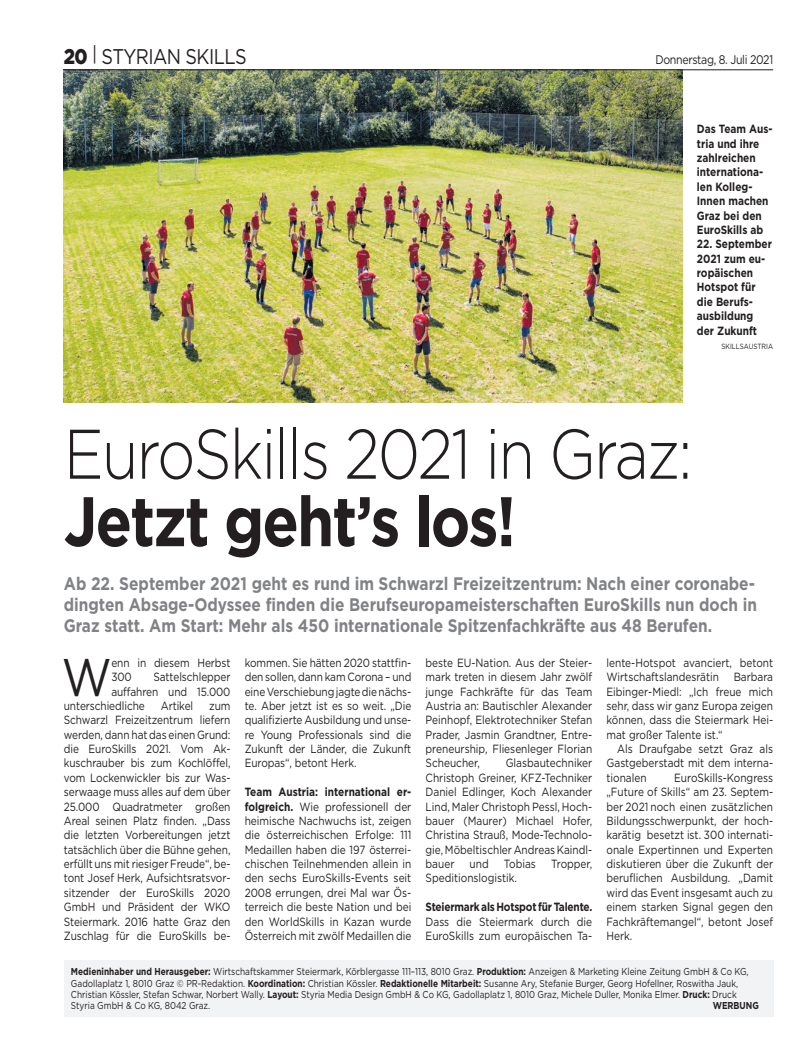
<style>
.page{position:relative;width:798px;height:1063px;background:#fff}
.page>*{position:absolute;margin:0;border:0;box-sizing:border-box;transform-origin:0 0}
.t1{font:300 70px "Gotham";letter-spacing:-.03em;color:#231f20;scale:.85 1}
.t2{font:700 70px "Gotham";letter-spacing:-.03em;color:#231f20;scale:.85 1}
.t3{font:53px "Gotham";color:#231f20;scale:.85 1}
.t4{font:21.25px "Gotham";letter-spacing:-.03em;color:#231f20;scale:.85 1}
.t5{font:700 18.12px/20.6px "Gotham";color:#808285;text-align:justify;scale:.85 1}
.t6{font:12.5px "Gotham";letter-spacing:-.03em;color:#231f20;scale:.85 1}
.t7{font:11.88px/14.4px "Gotham";color:#231f20;text-align:justify;scale:.85 1}
.t8{font:700 11.88px/14.4px "Gotham";color:#231f20;scale:.85 1}
.t9{font:700 11.88px "Gotham";letter-spacing:-.02em;color:#231f20;scale:.85 1}
.t10{font:10px/11.2px "Gotham";color:#231f20;scale:.83 1}
.t11{font:700 10px "Gotham";color:#231f20;scale:.83 1}
.t12{font:7.5px "Gotham";color:#231f20;scale:.85 1}
.s1{font-weight:900}
.s2{font-size:20px}
.s3{font-weight:700}
</style>
<div class="page">
<img style="left:64px;top:70px;width:618px;height:333px">
<div style="left:64px;top:960px;width:708px;height:57px;background:#f2f3f4"></div>
<hr style="left:64px;top:69px;width:708px;height:1px;background:#231f20">
<h3 class="t4" style="left:64px;top:42px;width:216px"><span class="s1">20</span> <span class="s2">|</span> STYRIAN SKILLS</h3>
<p class="t6" style="left:655px;top:51px;width:140px">Donnerstag, 8. Juli 2021</p>
<p class="t8" style="left:696px;top:122px;width:90px">Das Team Aus&shy;tria und ihre zahlreichen internationa&shy;len Kolleg-<br>Innen machen<br>Graz bei den<br>EuroSkills ab</p>
<p class="t8" style="left:696px;top:237px;width:90px">22. September<br>2021 zum eu&shy;ropäischen<br>Hotspot für die Berufs&shy;ausbildung der Zukunft</p>
<p class="t12" style="left:721px;top:341px;width:62px">SKILLSAUSTRIA</p>
<h1 class="t1" style="left:64px;top:410px;width:740px">EuroSkills 2021 in Graz:</h1>
<h1 class="t2" style="left:64px;top:475px;width:533px">Jetzt geht’s los!</h1>
<p class="t5" style="left:64px;top:573px;width:816px">Ab 22. September 2021 geht es rund im Schwarzl Freizeitzentrum: Nach einer coronabe&shy;dingten Absage-Odyssee finden die Berufseuropameisterschaften EuroSkills nun doch in Graz statt. Am Start: Mehr als 450 internationale Spitzenfachkräfte aus 48 Berufen.</p>
<p class="t7" style="left:244px;top:655px;width:197px">kommen. Sie hätten 2020 stattfin&shy;den sollen, dann kam Corona – und eine Verschiebung jagte die nächs&shy;te. Aber jetzt ist es so weit. „Die qualifizierte Ausbildung und unse&shy;re Young Professionals sind die Zukunft der Länder, die Zukunft Europas“, betont Herk.</p>
<p class="t7" style="left:244px;top:785px;width:197px"><span class="s3">Team Austria: international er&shy;folgreich.</span> Wie professionell der heimische Nachwuchs ist, zeigen die österreichischen Erfolge: 111<br>Medaillen haben die 197 österrei&shy;chischen Teilnehmenden allein in den sechs EuroSkills-Events seit 2008 errungen, drei Mal war Ös&shy;terreich die beste Nation und bei den WorldSkills in Kazan wurde Österreich mit zwölf Medaillen die</p>
<h2 class="t3" style="left:62px;top:643px;width:60px">W</h2>
<p class="t7" style="left:111px;top:655px;width:142px">enn in diesem Herbst<br>300</p>
<p class="t7" style="left:425px;top:655px;width:197px">beste EU-Nation. Aus der Steier&shy;mark treten in diesem Jahr zwölf junge Fachkräfte für das Team Austria an: Bautischler Alexander Peinhopf, Elektrotechniker Stefan Prader, Jasmin Grandtner, Entre&shy;preneurship, Fliesenleger Florian Scheucher,</p>
<p class="t7" style="left:606px;top:655px;width:197px">lente-Hotspot avanciert, betont Wirtschaftslandesrätin Barbara Eibinger-Miedl: „Ich freue mich sehr, dass wir ganz Europa zeigen können, dass die Steiermark Hei&shy;mat großer Talente ist.“</p>
<p class="t7" style="left:606px;top:741px;width:197px;text-indent:11px">Als Draufgabe setzt Graz als Gastgeberstadt mit dem interna&shy;tionalen</p>
<p class="t7" style="left:153px;top:670px;width:92px">Sattelschlepper</p>
<p class="t7" style="left:111px;top:684px;width:142px">auffahren und 15.000</p>
<p class="t7" style="left:64px;top:698px;width:97px">unterschiedliche</p>
<p class="t7" style="left:161px;top:698px;width:40px">Artikel</p>
<p class="t7" style="left:64px;top:698px;width:197px;text-indent:145px">zum Schwarzl Freizeitzentrum liefern werden, dann hat das einen Grund: die EuroSkills 2021. Vom Ak&shy;kuschrauber bis zum Kochlöffel, vom Lockenwickler bis zur Was&shy;serwaage muss alles auf dem über 25.000 Quadratmeter großen Areal seinen Platz finden. „Dass die letzten Vorbereitungen jetzt tatsächlich über die Bühne gehen, erfüllt uns mit riesiger Freude“, be&shy;tont Josef Herk, Aufsichtsratsvor&shy;sitzender der EuroSkills 2020<br>GmbH und Präsident der WKO Steiermark. 2016 hatte Graz den Zuschlag für die EuroSkills be-</p>
<p class="t7" style="left:425px;top:756px;width:197px;text-indent:80px">Glasbautechniker Christoph Greiner, KFZ-Techniker Daniel Edlinger, Koch Alexander Lind, Maler Christoph Pessl, Hoch&shy;bauer (Maurer) Michael Hofer, Christina Strauß, Mode-Technolo&shy;gie, Möbeltischler Andreas Kaindl&shy;bauer</p>
<p class="t7" style="left:606px;top:770px;width:197px;text-indent:68px">EuroSkills-Kongress „Future of Skills“ am 23. Septem&shy;ber 2021 noch einen zusätzlichen Bildungsschwerpunkt, der hoch&shy;karätig besetzt ist. 300 internati&shy;onale Expertinnen und Experten diskutieren über die Zukunft der beruflichen Ausbildung. „Damit wird das Event insgesamt auch zu einem starken Signal gegen den Fachkräftemangel“, betont Josef Herk.</p>
<p class="t10" style="left:71px;top:966px;width:817px"><span class="s3">Medieninhaber und Herausgeber:</span> Wirtschaftskammer Steiermark, Körblergasse 111–113, 8010 Graz. <span class="s3">Produktion:</span> Anzeigen &amp; Marketing Kleine Zeitung GmbH &amp; Co KG, Gadollaplatz 1, 8010 Graz © PR-Redaktion. <span class="s3">Koordination:</span> Christian Kössler. <span class="s3">Redaktionelle Mitarbeit:</span> Susanne Ary, Stefanie Burger, Georg Hofellner, Roswitha Jauk, Christian Kössler, Stefan Schwar, Norbert Wally. <span class="s3">Layout:</span> Styria Media Design GmbH &amp; Co KG, Gadollaplatz 1, 8010 Graz, Michele Duller, Monika Elmer. <span class="s3">Druck:</span> Druck Styria GmbH &amp; Co KG, 8042 Graz.</p>
<p class="t7" style="left:469px;top:856px;width:24px">und</p>
<p class="t7" style="left:504px;top:856px;width:39px">Tobias</p>
<p class="t7" style="left:551px;top:856px;width:50px">Tropper,</p>
<p class="t7" style="left:425px;top:871px;width:109px">Speditionslogistik.</p>
<p class="t9" style="left:425px;top:899px;width:197px">Steiermark als Hotspot für Talente.</p>
<p class="t7" style="left:425px;top:914px;width:197px">Dass die Steiermark durch die<br>EuroSkills zum europäischen Ta-</p>
<p class="t11" style="left:712px;top:999px;width:57px">WERBUNG</p>
</div>
